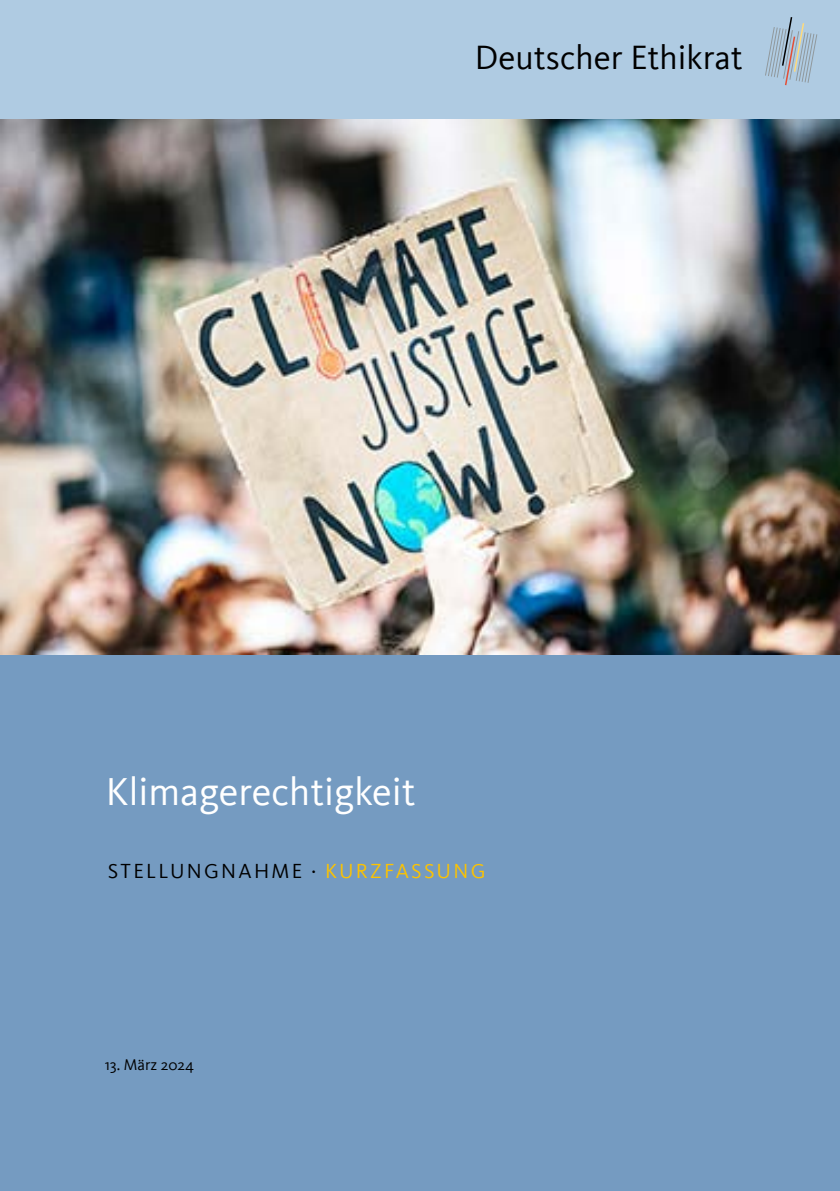
<style>
.page{position:relative;width:840px;height:1191px;background:#fff}
.page>*{position:absolute;margin:0;border:0;box-sizing:border-box;transform-origin:0 0}
.t1{font:40px "Kievit OT";color:#fff}
.t2{font:34.6px "Kievit OT";color:#000}
.t3{font:21px "Kievit OT";letter-spacing:.11em;color:#000}
.t4{font:16px "Kievit OT";color:#000}
.s1{color:#fdc300}
</style>
<div class="page">
<div style="left:0;top:655px;width:839px;height:536px;background:#759bc1"></div>
<div style="left:0;top:0;width:839px;height:119px;background:#afcbe2"></div>
<svg style="left:765px;top:17px;width:52px;height:69px"></svg>
<img style="left:0;top:119px;width:839px;height:536px">
<h2 class="t2" style="left:474px;top:38px;width:269px">Deutscher Ethikrat</h2>
<h1 class="t1" style="left:106px;top:769px;width:311px">Klimagerechtigkeit</h1>
<p class="t3" style="left:108px;top:859px;width:379px">STELLUNGNAHME · <span class="s1">KURZFASSUNG</span></p>
<p class="t4" style="left:105px;top:1056px;width:91px">13. März 2024</p>
</div>
